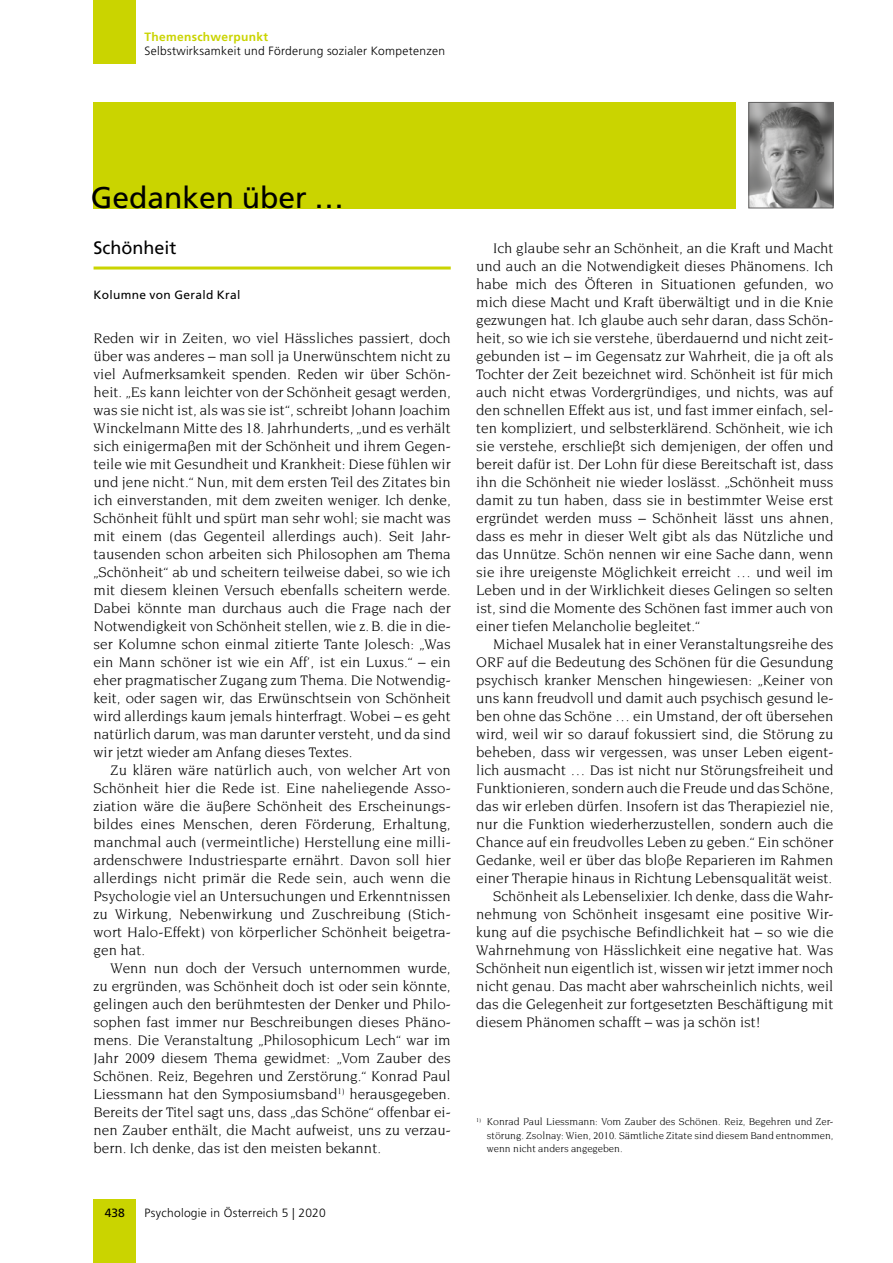
<style>
.page{position:relative;width:893px;height:1263px;background:#fff}
.page>*{position:absolute;margin:0;border:0;box-sizing:border-box;transform-origin:0 0}
.t1{font:30px "Frutiger";color:#000}
.t2{font:18px "Frutiger";color:#000}
.t3{font:15px/18px "Novarese";color:#000;text-align:justify}
.t4{font:300 12px "Frutiger";letter-spacing:.025em;color:#000}
.t5{font:12px "Frutiger";letter-spacing:.025em;color:#000}
.t6{font:700 12px "Frutiger";letter-spacing:.025em;color:#cad400}
.t7{font:10.5px/13.5px "Novarese";color:#000;text-align:justify}
</style>
<div class="page">
<div style="left:94px;top:1199px;width:42px;height:64px;background:#cad400"></div>
<div style="left:94px;top:0;width:42px;height:64px;background:#cad400"></div>
<hr style="left:94px;top:266px;width:357px;height:3px;background:#cad400">
<img style="left:750px;top:104px;width:81px;height:102px">
<div style="left:748px;top:102px;width:85px;height:106px;border:1px solid #646363"></div>
<div style="left:94px;top:102px;width:642px;height:106px;background:#cad400"></div>
<p class="t6" style="left:145px;top:30px;width:125px">Themenschwerpunkt</p>
<p class="t4" style="left:145px;top:44px;width:302px">Selbstwirksamkeit und Förderung sozialer Kompetenzen</p>
<h1 class="t1" style="left:91px;top:180px;width:255px">Gedanken über …</h1>
<p class="t2" style="left:94px;top:237px;width:84px">Schönheit</p>
<p class="t5" style="left:94px;top:287px;width:148px">Kolumne von Gerald Kral</p>
<p class="t3" style="left:94px;top:329px;width:359px">Reden wir in Zeiten, wo viel Hässliches passiert, doch über was anderes – man soll ja Unerwünschtem nicht zu viel Aufmerksamkeit spenden. Reden wir über Schön&shy;heit. „Es kann leichter von der Schönheit gesagt werden, was sie nicht ist, als was sie ist“, schreibt Johann Joachim Winckelmann Mitte des 18. Jahrhunderts, „und es verhält sich einigermaßen mit der Schönheit und ihrem Gegen&shy;teile wie mit Gesundheit und Krankheit: Diese fühlen wir und jene nicht.“ Nun, mit dem ersten Teil des Zitates bin ich einverstanden, mit dem zweiten weniger. Ich denke, Schönheit fühlt und spürt man sehr wohl; sie macht was mit einem (das Gegenteil allerdings auch). Seit Jahr&shy;tausenden schon arbeiten sich Philosophen am Thema „Schönheit“ ab und scheitern teilweise dabei, so wie ich mit diesem kleinen Versuch ebenfalls scheitern werde.<br>Dabei könnte man durchaus auch die Frage nach der Notwendigkeit von Schönheit stellen, wie z.B. die in die&shy;ser Kolumne schon einmal zitierte Tante Jolesch: „Was ein Mann schöner ist wie ein Aff’, ist ein Luxus.“ – ein eher pragmatischer Zugang zum Thema. Die Notwendig&shy;keit, oder sagen wir, das Erwünschtsein von Schönheit wird allerdings kaum jemals hinterfragt. Wobei – es geht natürlich darum, was man darunter versteht, und da sind wir jetzt wieder am Anfang dieses Textes.</p>
<p class="t3" style="left:94px;top:761px;width:359px;text-indent:17px">Zu klären wäre natürlich auch, von welcher Art von Schönheit hier die Rede ist. Eine naheliegende Asso&shy;ziation wäre die äußere Schönheit des Erscheinungs&shy;bildes eines Menschen, deren Förderung, Erhaltung, manchmal auch (vermeintliche) Herstellung eine milli&shy;ardenschwere Industriesparte ernährt. Davon soll hier allerdings nicht primär die Rede sein, auch wenn die Psychologie viel an Untersuchungen und Erkenntnissen zu Wirkung, Nebenwirkung und Zuschreibung (Stich&shy;wort Halo-Effekt) von körperlicher Schönheit beigetra&shy;gen hat.</p>
<p class="t3" style="left:94px;top:959px;width:359px;text-indent:17px">Wenn nun doch der Versuch unternommen wurde, zu ergründen, was Schönheit doch ist oder sein könnte, gelingen auch den berühmtesten der Denker und Philo&shy;sophen fast immer nur Beschreibungen dieses Phäno&shy;mens. Die Veranstaltung „Philosophicum Lech“ war im Jahr 2009 diesem Thema gewidmet: „Vom Zauber des Schönen. Reiz, Begehren und Zerstörung.“ Konrad Paul Liessmann hat den Symposiumsband<sup>1)</sup> herausgegeben.<br>Bereits der Titel sagt uns, dass „das Schöne“ offenbar ei&shy;nen Zauber enthält, die Macht aufweist, uns zu verzau&shy;bern. Ich denke, das ist den meisten bekannt.</p>
<p class="t5" style="left:105px;top:1205px;width:22px">438</p>
<p class="t4" style="left:145px;top:1206px;width:183px">Psychologie in Österreich 5 | 2020</p>
<p class="t3" style="left:476px;top:239px;width:359px;text-indent:17px">Ich glaube sehr an Schönheit, an die Kraft und Macht und auch an die Notwendigkeit dieses Phänomens. Ich habe mich des Öfteren in Situationen gefunden, wo mich diese Macht und Kraft überwältigt und in die Knie gezwungen hat. Ich glaube auch sehr daran, dass Schön&shy;heit, so wie ich sie verstehe, überdauernd und nicht zeit&shy;gebunden ist – im Gegensatz zur Wahrheit, die ja oft als Tochter der Zeit bezeichnet wird. Schönheit ist für mich auch nicht etwas Vordergründiges, und nichts, was auf den schnellen Effekt aus ist, und fast immer einfach, sel&shy;ten kompliziert, und selbsterklärend. Schönheit, wie ich sie verstehe, erschließt sich demjenigen, der offen und bereit dafür ist. Der Lohn für diese Bereitschaft ist, dass ihn die Schönheit nie wieder loslässt. „Schönheit muss damit zu tun haben, dass sie in bestimmter Weise erst ergründet werden muss – Schönheit lässt uns ahnen, dass es mehr in dieser Welt gibt als das Nützliche und das Unnütze. Schön nennen wir eine Sache dann, wenn sie ihre ureigenste Möglichkeit erreicht … und weil im Leben und in der Wirklichkeit dieses Gelingen so selten ist, sind die Momente des Schönen fast immer auch von einer tiefen Melancholie begleitet.“</p>
<p class="t3" style="left:493px;top:635px;width:342px">Michael Musalek hat in einer Veranstaltungsreihe des</p>
<p class="t3" style="left:476px;top:653px;width:359px">ORF auf die Bedeutung des Schönen für die Gesundung</p>
<p class="t3" style="left:476px;top:671px;width:359px">psychisch kranker Menschen hingewiesen: „Keiner von</p>
<p class="t3" style="left:476px;top:689px;width:359px">uns kann freudvoll und damit auch psychisch gesund le-</p>
<p class="t3" style="left:476px;top:707px;width:359px">ben ohne das Schöne … ein Umstand, der oft übersehen</p>
<p class="t3" style="left:476px;top:725px;width:359px">wird, weil wir so darauf fokussiert sind, die Störung zu</p>
<p class="t3" style="left:476px;top:743px;width:359px">beheben, dass wir vergessen, was unser Leben eigent-</p>
<p class="t3" style="left:476px;top:761px;width:359px">lich ausmacht … Das ist nicht nur Störungsfreiheit und</p>
<p class="t3" style="left:476px;top:779px;width:359px">Funktionieren, sondern auch die Freude und das Schöne,</p>
<p class="t3" style="left:476px;top:797px;width:359px">das wir erleben dürfen. Insofern ist das Therapieziel nie,</p>
<p class="t3" style="left:476px;top:815px;width:359px">nur die Funktion wiederherzustellen, sondern auch die</p>
<p class="t3" style="left:476px;top:833px;width:359px">Chance auf ein freudvolles Leben zu geben.“ Ein schöner</p>
<p class="t3" style="left:476px;top:851px;width:359px">Gedanke, weil er über das bloße Reparieren im Rahmen</p>
<p class="t3" style="left:476px;top:869px;width:357px">einer Therapie hinaus in Richtung Lebensqualität weist.</p>
<p class="t3" style="left:493px;top:887px;width:342px">Schönheit als Lebenselixier. Ich denke, dass die Wahr-</p>
<p class="t3" style="left:476px;top:905px;width:359px">nehmung von Schönheit insgesamt eine positive Wir-</p>
<p class="t3" style="left:476px;top:923px;width:359px">kung auf die psychische Befindlichkeit hat – so wie die</p>
<p class="t3" style="left:476px;top:941px;width:359px">Wahrnehmung von Hässlichkeit eine negative hat. Was</p>
<p class="t3" style="left:476px;top:959px;width:359px">Schönheit nun eigentlich ist, wissen wir jetzt immer noch</p>
<p class="t3" style="left:476px;top:977px;width:359px">nicht genau. Das macht aber wahrscheinlich nichts, weil</p>
<p class="t3" style="left:476px;top:995px;width:359px">das die Gelegenheit zur fortgesetzten Beschäftigung mit</p>
<p class="t3" style="left:476px;top:1013px;width:286px">diesem Phänomen schafft – was ja schön ist!</p>
<p class="t7" style="left:487px;top:1115px;width:348px;text-indent:-11px"><sup>1)</sup> Konrad Paul Liessmann: Vom Zauber des Schönen. Reiz, Begehren und Zer&shy;störung. Zsolnay: Wien, 2010. Sämtliche Zitate sind diesem Band entnommen, wenn nicht anders angegeben.</p>
</div>
